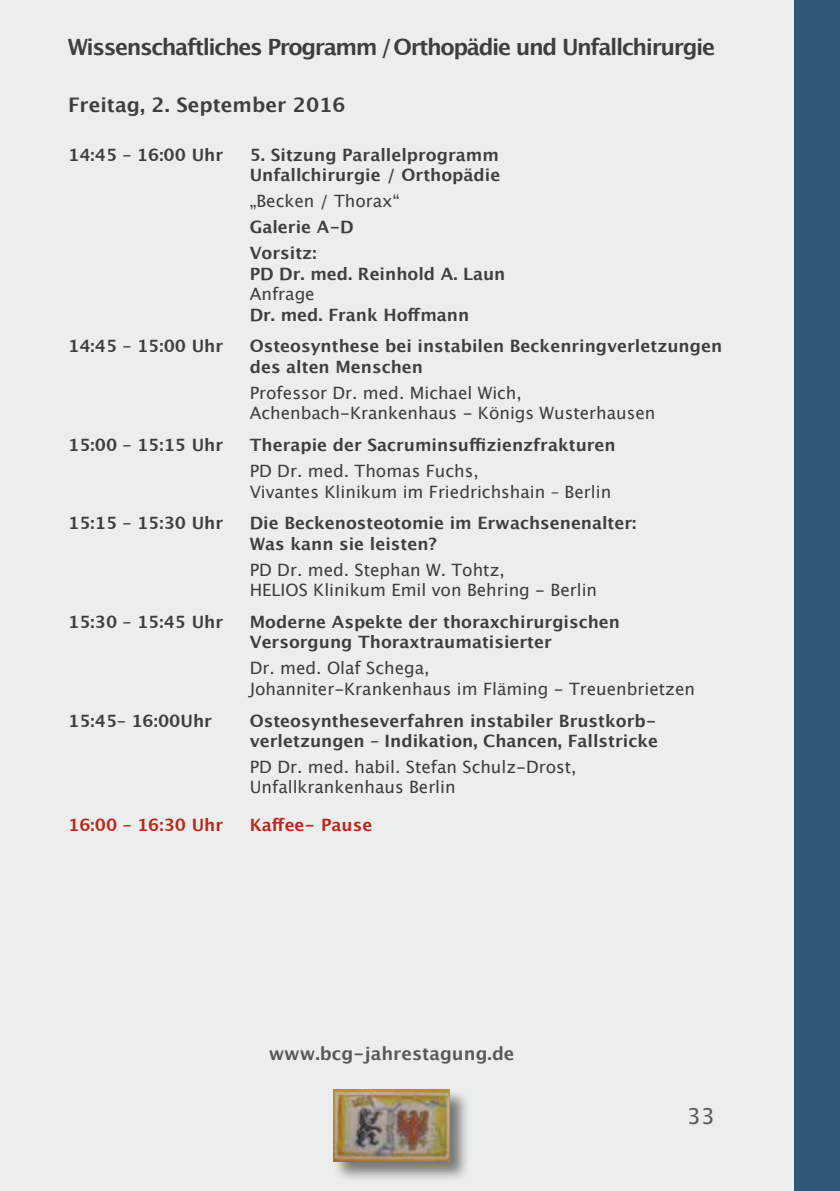
<style>
.page{position:relative;width:840px;height:1191px;background:#fff}
.page>*{position:absolute;margin:0;border:0;box-sizing:border-box;transform-origin:0 0}
.t1{font:700 22.4px "Lucida Grande";letter-spacing:-.06em;color:#3e3d40}
.t2{font:22px "Lucida Grande";color:#58585a}
.t3{font:700 20px "Lucida Grande";color:#3e3d40}
.t4{font:700 18px "Lucida Grande";color:#58585a}
.t5{font:700 17px/20.4px "Lucida Grande";color:#3e3d40}
.t6{font:17px/20.4px "Lucida Grande";color:#3e3d40}
.t7{font:700 17px "Lucida Grande";color:#bb261a}
</style>
<div class="page">
<div style="left:0;top:0;width:839px;height:1191px;background:#eceded"></div>
<div style="left:332px;top:1088px;width:138px;height:94px;background:#000;opacity:.5"></div>
<img style="left:333px;top:1089px;width:116px;height:72px">
<div style="left:794px;top:0;width:45px;height:1191px;background:#2f5877"></div>
<h1 class="t1" style="left:68px;top:29px;width:648px">Wissenschaftliches Programm / Orthopädie und Unfallchirurgie</h1>
<p class="t3" style="left:68px;top:89px;width:279px">Freitag, 2. September 2016</p>
<p class="t5" style="left:68px;top:144px;width:156px">14:45 – 16:00 Uhr</p>
<p class="t5" style="left:249px;top:144px;width:252px">5. Sitzung Parallelprogramm<br>Unfallchirurgie / Orthopädie</p>
<p class="t6" style="left:249px;top:191px;width:151px">„Becken / Thorax“</p>
<p class="t5" style="left:249px;top:214px;width:105px;line-height:26px">Galerie A-D<br>Vorsitz:</p>
<p class="t5" style="left:249px;top:263px;width:257px">PD Dr. med. Reinhold A. Laun</p>
<p class="t6" style="left:249px;top:284px;width:66px">Anfrage</p>
<p class="t5" style="left:249px;top:304px;width:221px">Dr. med. Frank Hoffmann</p>
<p class="t5" style="left:68px;top:336px;width:156px">14:45 – 15:00 Uhr</p>
<p class="t5" style="left:249px;top:336px;width:473px">Osteosynthese bei instabilen Beckenringverletzungen des alten Menschen</p>
<p class="t6" style="left:249px;top:383px;width:407px">Professor Dr. med. Michael Wich,<br>Achenbach-Krankenhaus - Königs Wusterhausen</p>
<p class="t5" style="left:68px;top:435px;width:156px">15:00 – 15:15 Uhr</p>
<p class="t5" style="left:249px;top:435px;width:367px">Therapie der Sacruminsuffizienzfrakturen</p>
<p class="t6" style="left:249px;top:461px;width:363px">PD Dr. med. Thomas Fuchs,<br>Vivantes Klinikum im Friedrichshain – Berlin</p>
<p class="t5" style="left:68px;top:513px;width:156px">15:15 – 15:30 Uhr</p>
<p class="t5" style="left:249px;top:513px;width:388px">Die Beckenosteotomie im Erwachsenenalter:<br>Was kann sie leisten?</p>
<p class="t6" style="left:249px;top:560px;width:349px">PD Dr. med. Stephan W. Tohtz,<br>HELIOS Klinikum Emil von Behring - Berlin</p>
<p class="t5" style="left:68px;top:611px;width:156px">15:30 – 15:45 Uhr</p>
<p class="t5" style="left:250px;top:611px;width:371px">Moderne Aspekte der thoraxchirurgischen<br>Versorgung Thoraxtraumatisierter</p>
<p class="t6" style="left:250px;top:658px;width:446px">Dr. med. Olaf Schega,<br>Johanniter-Krankenhaus im Fläming - Treuenbrietzen</p>
<p class="t5" style="left:68px;top:710px;width:145px">15:45– 16:00Uhr</p>
<p class="t5" style="left:250px;top:710px;width:409px">Osteosyntheseverfahren instabiler Brustkorb&shy;verletzungen – Indikation, Chancen, Fallstricke</p>
<p class="t6" style="left:250px;top:757px;width:328px">PD Dr. med. habil. Stefan Schulz-Drost,<br>Unfallkrankenhaus Berlin</p>
<p class="t7" style="left:68px;top:811px;width:156px">16:00 – 16:30 Uhr</p>
<p class="t7" style="left:250px;top:811px;width:124px">Kaffee- Pause</p>
<p class="t4" style="left:268px;top:1038px;width:247px">www.bcg-jahrestagung.de</p>
<p class="t2" style="left:687px;top:1103px;width:29px">33</p>
</div>
